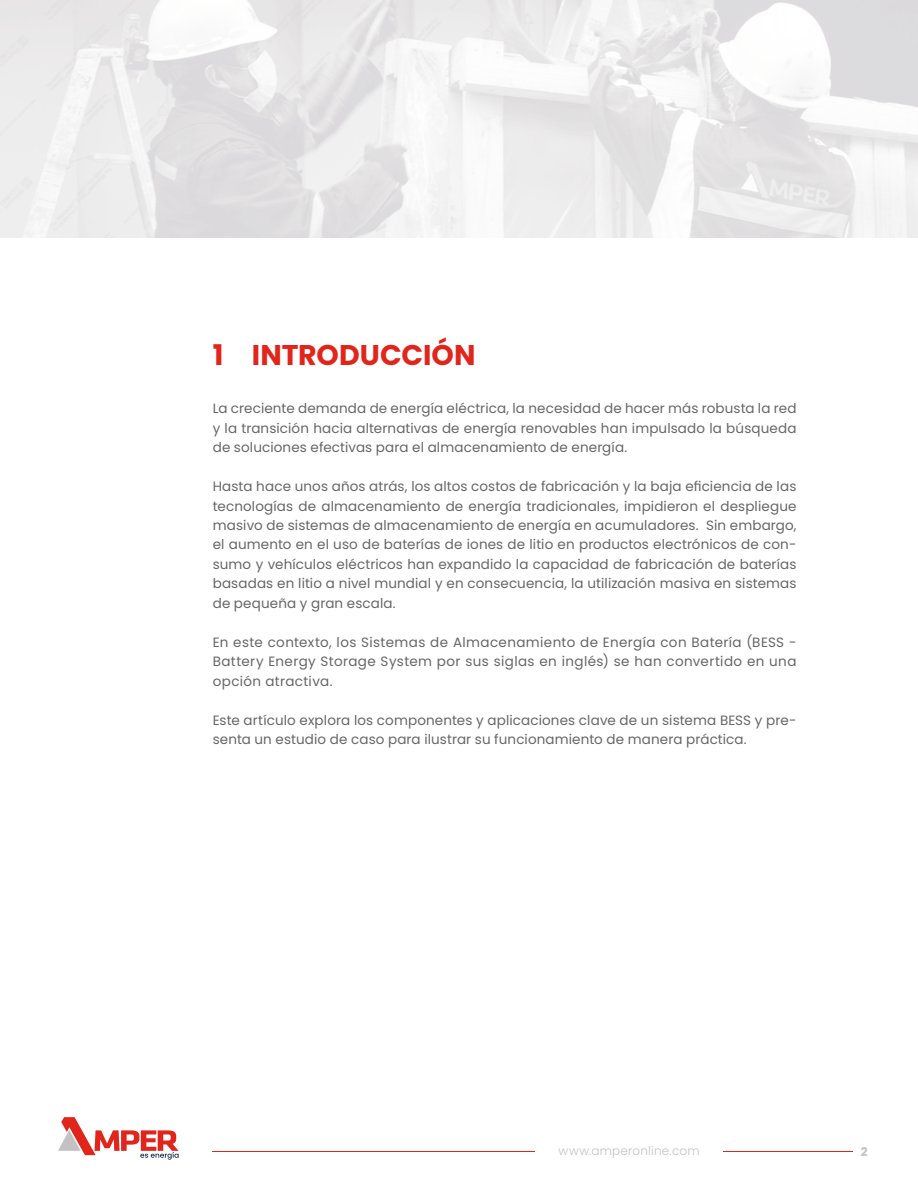
<style>
.page{position:relative;width:918px;height:1188px;background:#fff}
.page>*{position:absolute;margin:0;border:0;box-sizing:border-box;transform-origin:0 0}
.t1{font:700 28.5px "Poppins";color:#e1251b}
.t2{font:13.5px/19.5px "Poppins";letter-spacing:.01em;color:#666;text-align:justify}
.t3{font:300 12px "Poppins";letter-spacing:.015em;color:#c2c2c2}
.t4{font:700 12px "Poppins";color:#c2c2c2}
</style>
<div class="page">
<img style="left:0;top:0;width:918px;height:237px">
<svg style="left:58px;top:1117px;width:121px;height:43px"></svg>
<hr style="left:723px;top:1151px;width:130px;height:1px;background:#e1251b">
<hr style="left:213px;top:1151px;width:322px;height:1px;background:#e1251b">
<h1 class="t1" style="left:213px;top:338px;width:264px">1 INTRODUCCIÓN</h1>
<p class="t2" style="left:213px;top:399px;width:585px">La creciente demanda de energía eléctrica, la necesidad de hacer más robusta la red y la transición hacia alternativas de energía renovables han impulsado la búsqueda de soluciones efectivas para el almacenamiento de energía.</p>
<p class="t2" style="left:213px;top:477px;width:585px">Hasta hace unos años atrás, los altos costos de fabricación y la baja eficiencia de las tecnologías de almacenamiento de energía tradicionales, impidieron el despliegue masivo de sistemas de almacenamiento de energía en acumuladores. Sin embargo, el aumento en el uso de baterías de iones de litio en productos electrónicos de con&shy;sumo y vehículos eléctricos han expandido la capacidad de fabricación de baterías basadas en litio a nivel mundial y en consecuencia, la utilización masiva en sistemas de pequeña y gran escala.</p>
<p class="t2" style="left:213px;top:633px;width:585px">En este contexto, los Sistemas de Almacenamiento de Energía con Batería (BESS - Battery Energy Storage System por sus siglas en inglés) se han convertido en una opción atractiva.</p>
<p class="t2" style="left:213px;top:711px;width:585px">Este artículo explora los componentes y aplicaciones clave de un sistema BESS y pre&shy;senta un estudio de caso para ilustrar su funcionamiento de manera práctica.</p>
<p class="t3" style="left:559px;top:1144px;width:143px">www.amperonline.com</p>
<p class="t4" style="left:861px;top:1145px;width:8px">2</p>
</div>
